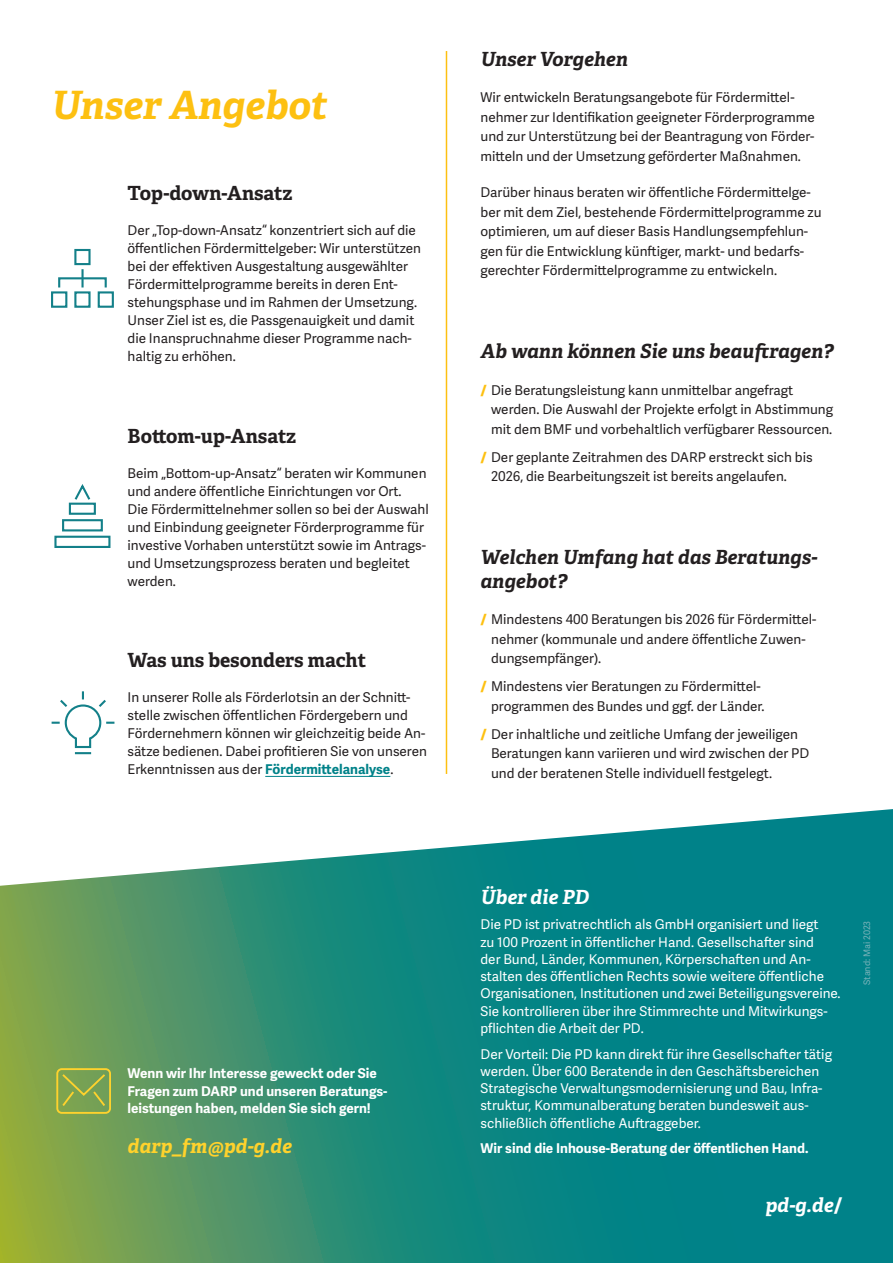
<style>
.page{position:relative;width:893px;height:1263px;background:#fff}
.page>*{position:absolute;margin:0;border:0;box-sizing:border-box;transform-origin:0 0}
.t1{font:italic 700 39px "Adelle";color:#fdc011}
.t2{font:italic 700 19.5px/23.4px "Adelle";color:#231f20}
.t3{font:700 19.5px "Adelle";letter-spacing:-.005em;color:#231f20}
.t4{font:italic 700 19.5px "Adelle";color:#fff}
.t5{font:italic 700 19.5px "Adelle";color:#ffd22c}
.t6{font:13.5px/18px "Adelle Sans";color:#231f20}
.t7{font:13.5px/17.2px "Adelle Sans";color:#fff}
.t8{font:700 13.5px/17.2px "Adelle Sans";color:#fff}
.t9{font:9px "Adelle Sans";color:#7ab3ba}
.s1{font-weight:700;color:#008289}
.s2{font-weight:800;color:#fdc011}
.s3{font-style:normal}
</style>
<div class="page">
<svg style="left:0;top:809px;width:893px;height:454px;background:#359584"></svg>
<hr style="left:446px;top:51px;width:1px;height:723px;background:#fdc011">
<div style="left:51px;top:291px;width:16px;height:17px;border:2px solid #138089"></div>
<div style="left:74px;top:291px;width:17px;height:17px;border:2px solid #138089"></div>
<div style="left:74px;top:249px;width:17px;height:16px;border:2px solid #138089"></div>
<div style="left:98px;top:291px;width:16px;height:17px;border:2px solid #138089"></div>
<hr style="left:81px;top:270px;width:3px;height:16px;background:#138089">
<div style="left:58px;top:277px;width:49px;height:10px;border:2px solid #138089"></div>
<hr style="left:265px;top:776px;width:125px;height:1px;background:#008289">
<svg style="left:53px;top:692px;width:60px;height:62px"></svg>
<div style="left:62px;top:519px;width:41px;height:12px;border:2px solid #138089"></div>
<div style="left:69px;top:503px;width:27px;height:12px;border:2px solid #138089"></div>
<div style="left:54px;top:536px;width:56px;height:12px;border:2px solid #138089"></div>
<svg style="left:74px;top:484px;width:17px;height:16px"></svg>
<svg style="left:61px;top:1073px;width:45px;height:34px;background:#86a64f"></svg>
<div style="left:56px;top:1068px;width:55px;height:46px;border:2px solid #fed22d;border-radius:5px"></div>
<h1 class="t1" style="left:51px;top:80px;width:278px">Unser Angebot</h1>
<h2 class="t3" style="left:128px;top:181px;width:167px">Top-down-Ansatz</h2>
<p class="t6" style="left:128px;top:221px;width:295px">Der „Top-down-Ansatz“ konzentriert sich auf die öffentlichen Fördermittelgeber: Wir unterstützen bei der effektiven Ausgestaltung ausgewählter Fördermittelprogramme bereits in deren Ent&shy;stehungsphase und im Rahmen der Umsetzung.<br>Unser Ziel ist es, die Passgenauigkeit und damit die Inanspruchnahme dieser Programme nach&shy;haltig zu erhöhen.</p>
<h2 class="t3" style="left:128px;top:423px;width:170px">Bottom-up-Ansatz</h2>
<p class="t6" style="left:128px;top:463px;width:303px">Beim „Bottom-up-Ansatz“ beraten wir Kommunen und andere öffentliche Einrichtungen vor Ort.<br>Die Fördermittelnehmer sollen so bei der Auswahl und Einbindung geeigneter Förderprogramme für investive Vorhaben unterstützt sowie im Antrags&shy;und Umsetzungsprozess beraten und begleitet werden.</p>
<h2 class="t3" style="left:128px;top:647px;width:240px">Was uns besonders macht</h2>
<p class="t6" style="left:128px;top:688px;width:301px">In unserer Rolle als Förderlotsin an der Schnitt&shy;stelle zwischen öffentlichen Fördergebern und Fördernehmern können wir gleichzeitig beide An&shy;sätze bedienen. Dabei profitieren Sie von unseren Erkenntnissen aus der <span class="s1">Fördermittelanalyse</span>.</p>
<p class="t8" style="left:128px;top:1065px;width:261px">Wenn wir Ihr Interesse geweckt oder Sie<br>Fragen zum DARP und unseren Beratungs&shy;leistungen haben, melden Sie sich gern!</p>
<h2 class="t5" style="left:128px;top:1134px;width:166px">darp_fm@pd-g.de</h2>
<h2 class="t2" style="left:480px;top:47px;width:149px">Unser Vorgehen</h2>
<p class="t6" style="left:480px;top:87px;width:336px;line-height:19.5px">Wir entwickeln Beratungsangebote für Fördermittel&shy;nehmer zur Identifikation geeigneter Förderprogramme und zur Unterstützung bei der Beantragung von Förder&shy;mitteln und der Umsetzung geförderter Maßnahmen.</p>
<p class="t6" style="left:480px;top:182px;width:342px;line-height:19.5px">Darüber hinaus beraten wir öffentliche Fördermittelge&shy;ber mit dem Ziel, bestehende Fördermittelprogramme zu optimieren, um auf dieser Basis Handlungsempfehlun&shy;gen für die Entwicklung künftiger, markt- und bedarfs&shy;gerechter Fördermittelprogramme zu entwickeln.</p>
<h2 class="t2" style="left:480px;top:340px;width:355px">Ab wann können Sie uns beauftragen?</h2>
<p class="t6" style="left:491px;top:380px;width:344px;line-height:19.5px;text-indent:-11px"><span class="s2">/</span> Die Beratungsleistung kann unmittelbar angefragt werden. Die Auswahl der Projekte erfolgt in Abstimmung mit dem BMF und vorbehaltlich verfügbarer Ressourcen.</p>
<p class="t6" style="left:491px;top:447px;width:323px;line-height:19.5px;text-indent:-11px"><span class="s2">/</span> Der geplante Zeitrahmen des DARP erstreckt sich bis<br>2026, die Bearbeitungszeit ist bereits angelaufen.</p>
<h2 class="t2" style="left:480px;top:546px;width:338px">Welchen Umfang hat das Beratungs&shy;angebot?</h2>
<p class="t6" style="left:491px;top:609px;width:327px;line-height:19.5px;text-indent:-11px"><span class="s2">/</span> Mindestens 400 Beratungen bis 2026 für Fördermittel&shy;nehmer (kommunale und andere öffentliche Zuwen&shy;dungsempfänger).</p>
<p class="t6" style="left:491px;top:676px;width:275px;line-height:19.5px;text-indent:-11px"><span class="s2">/</span> Mindestens vier Beratungen zu Fördermittel&shy;programmen des Bundes und ggf. der Länder.</p>
<p class="t6" style="left:491px;top:724px;width:320px;line-height:19.5px;text-indent:-11px"><span class="s2">/</span> Der inhaltliche und zeitliche Umfang der jeweiligen<br>Beratungen kann variieren und wird zwischen der PD und der beratenen Stelle individuell festgelegt.</p>
<h2 class="t4" style="left:480px;top:884px;width:110px">Über die PD</h2>
<p class="t7" style="left:480px;top:915px;width:362px">Die PD ist privatrechtlich als GmbH organisiert und liegt<br>zu 100 Prozent in öffentlicher Hand. Gesellschafter sind<br>der Bund, Länder, Kommunen, Körperschaften und An&shy;stalten des öffentlichen Rechts sowie weitere öffentliche Organisationen, Institutionen und zwei Beteiligungsvereine.<br>Sie kontrollieren über ihre Stimmrechte und Mitwirkungs&shy;pflichten die Arbeit der PD.</p>
<p class="t7" style="left:480px;top:1045px;width:353px">Der Vorteil: Die PD kann direkt für ihre Gesellschafter tätig werden. Über 600 Beratende in den Geschäftsbereichen Strategische Verwaltungsmodernisierung und Bau, Infra&shy;struktur, Kommunalberatung beraten bundesweit aus&shy;schließlich öffentliche Auftraggeber.</p>
<p class="t8" style="left:480px;top:1140px;width:329px">Wir sind die Inhouse-Beratung der öffentlichen Hand.</p>
<h2 class="t4" style="left:765px;top:1193px;width:79px">pd-g.de<span class="s3">/</span></h2>
<p class="t9" style="left:860px;top:985px;width:66px;rotate:-90deg">Stand: Mai 2023</p>
</div>
